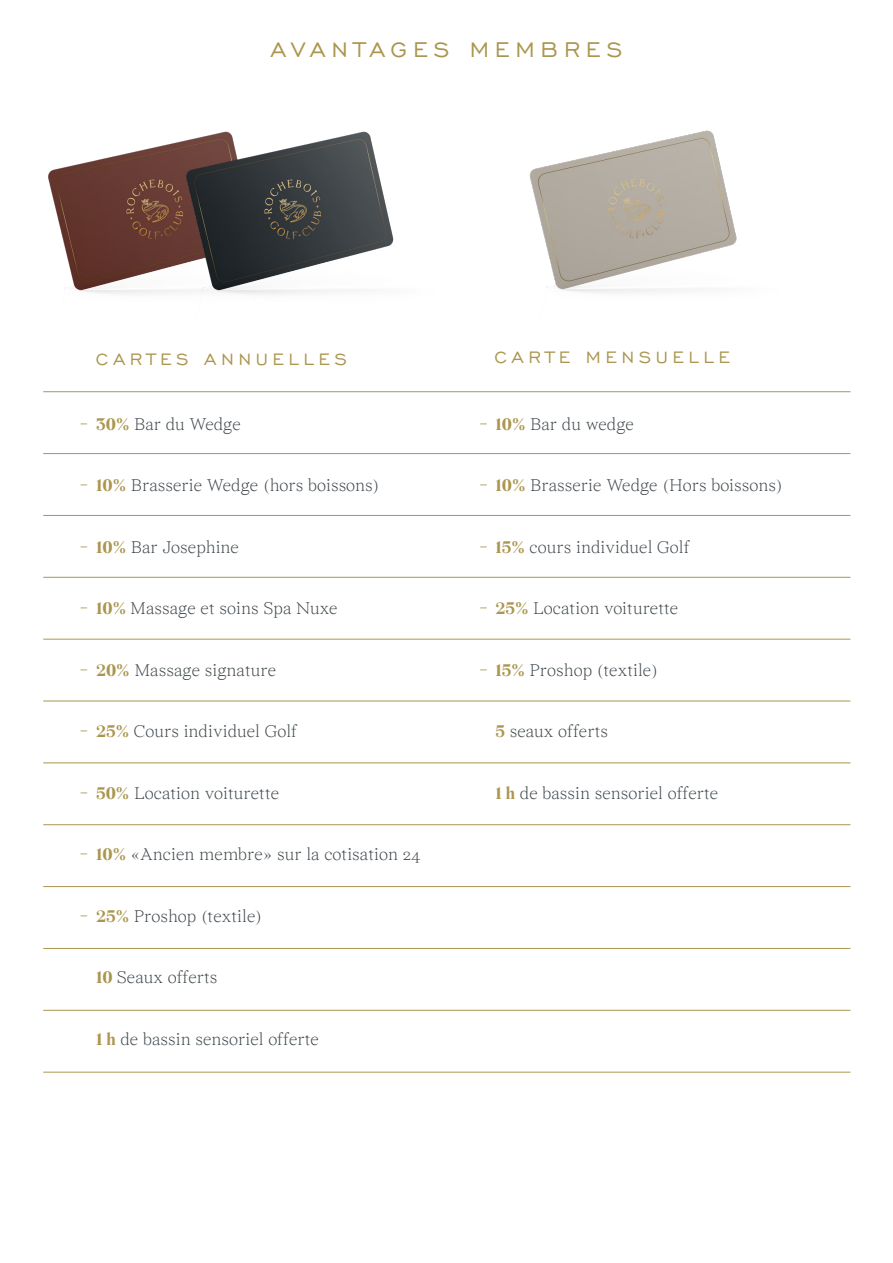
<style>
.page{position:relative;width:893px;height:1263px;background:#fff}
.page>*{position:absolute;margin:0;border:0;box-sizing:border-box;transform-origin:0 0}
.t1{font:27px "Engravers Gothic BT";letter-spacing:.215em;color:#ab964f}
.t2{font:21px "Engravers Gothic BT";letter-spacing:.215em;color:#ab964f}
.t3{font:300 18px "Wremena";color:#3d454a}
.s1{font-weight:700;color:#ab964f}
</style>
<div class="page">
<hr style="left:43px;top:391px;width:807px;height:1px;background:#ab964f">
<hr style="left:43px;top:453px;width:807px;height:1px;background:#ab964f">
<hr style="left:43px;top:515px;width:807px;height:1px;background:#ab964f">
<hr style="left:43px;top:577px;width:807px;height:1px;background:#ab964f">
<hr style="left:43px;top:639px;width:807px;height:1px;background:#ab964f">
<hr style="left:43px;top:701px;width:807px;height:1px;background:#ab964f">
<hr style="left:43px;top:762px;width:807px;height:1px;background:#ab964f">
<hr style="left:43px;top:824px;width:807px;height:1px;background:#ab964f">
<hr style="left:43px;top:886px;width:807px;height:1px;background:#ab964f">
<hr style="left:43px;top:948px;width:807px;height:1px;background:#ab964f">
<hr style="left:43px;top:1010px;width:807px;height:1px;background:#ab964f">
<hr style="left:43px;top:1072px;width:807px;height:1px;background:#ab964f">
<img style="left:529px;top:130px;width:208px;height:163px">
<img style="left:48px;top:150px;width:93px;height:144px">
<img style="left:141px;top:131px;width:253px;height:164px">
<p class="t1" style="left:270px;top:35px;width:354px">AVANTAGES MEMBRES</p>
<p class="t2" style="left:96px;top:348px;width:253px">CARTES ANNUELLES</p>
<p class="t2" style="left:494px;top:346px;width:237px">CARTE MENSUELLE</p>
<p class="t3" style="left:80px;top:414px;width:163px"><span class="s1">- 30%</span> Bar du Wedge</p>
<p class="t3" style="left:80px;top:475px;width:301px"><span class="s1">- 10%</span> Brasserie Wedge (hors boissons)</p>
<p class="t3" style="left:80px;top:537px;width:161px"><span class="s1">- 10%</span> Bar Josephine</p>
<p class="t3" style="left:80px;top:598px;width:259px"><span class="s1">- 10%</span> Massage et soins Spa Nuxe</p>
<p class="t3" style="left:80px;top:660px;width:198px"><span class="s1">- 20%</span> Massage signature</p>
<p class="t3" style="left:80px;top:721px;width:219px"><span class="s1">- 25%</span> Cours individuel Golf</p>
<p class="t3" style="left:80px;top:783px;width:201px"><span class="s1">- 50%</span> Location voiturette</p>
<p class="t3" style="left:80px;top:844px;width:342px"><span class="s1">- 10%</span> «Ancien membre» sur la cotisation 24</p>
<p class="t3" style="left:80px;top:906px;width:184px"><span class="s1">- 25%</span> Proshop (textile)</p>
<p class="t3" style="left:96px;top:967px;width:123px"><span class="s1">10</span> Seaux offerts</p>
<p class="t3" style="left:96px;top:1029px;width:224px"><span class="s1">1 h</span> de bassin sensoriel offerte</p>
<p class="t3" style="left:479px;top:414px;width:156px"><span class="s1">- 10%</span> Bar du wedge</p>
<p class="t3" style="left:479px;top:475px;width:305px"><span class="s1">- 10%</span> Brasserie Wedge (Hors boissons)</p>
<p class="t3" style="left:479px;top:537px;width:212px"><span class="s1">- 15%</span> cours individuel Golf</p>
<p class="t3" style="left:479px;top:598px;width:200px"><span class="s1">- 25%</span> Location voiturette</p>
<p class="t3" style="left:479px;top:660px;width:180px"><span class="s1">- 15%</span> Proshop (textile)</p>
<p class="t3" style="left:495px;top:721px;width:114px"><span class="s1">5</span> seaux offerts</p>
<p class="t3" style="left:495px;top:783px;width:224px"><span class="s1">1 h</span> de bassin sensoriel offerte</p>
</div>
